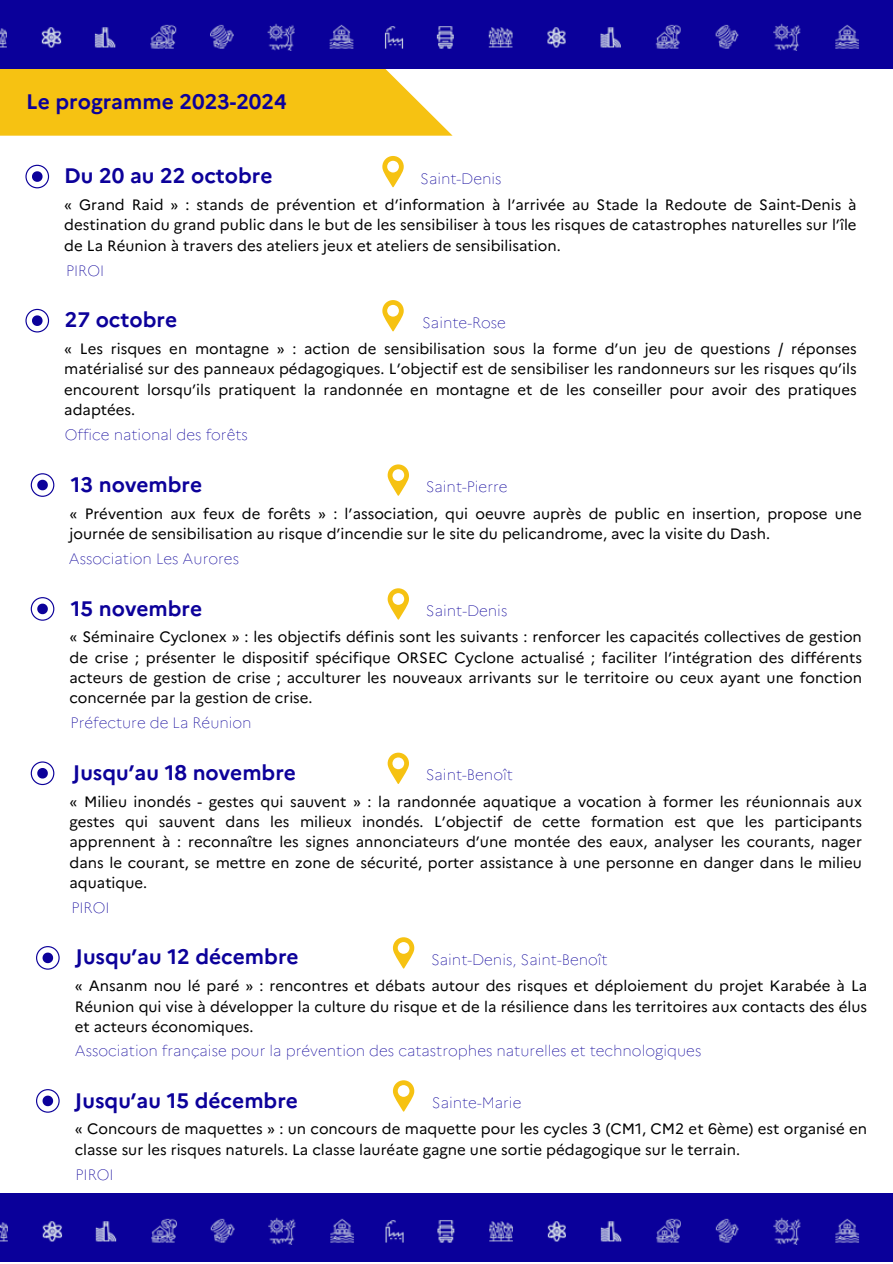
<style>
.page{position:relative;width:893px;height:1264px;background:#fff}
.page>*{position:absolute;margin:0;border:0;box-sizing:border-box;transform-origin:0 0}
.t1{font:700 21px "Marianne";color:#0c019a}
.t2{font:15px/20.2px "Marianne";color:#000;text-align:justify}
.t3{font:100 15px "Marianne";color:#0c019a}
</style>
<div class="page">
<svg style="left:0;top:69px;width:452px;height:67px;background:#f6c624"></svg>
<img style="left:0;top:0;width:892px;height:69px">
<img style="left:0;top:1193px;width:892px;height:68px">
<svg style="left:25px;top:165px;width:24px;height:23px"></svg>
<svg style="left:382px;top:156px;width:21px;height:31px"></svg>
<svg style="left:25px;top:309px;width:24px;height:23px"></svg>
<svg style="left:382px;top:300px;width:21px;height:31px"></svg>
<svg style="left:31px;top:761px;width:23px;height:24px"></svg>
<svg style="left:387px;top:752px;width:22px;height:32px"></svg>
<svg style="left:31px;top:597px;width:23px;height:23px"></svg>
<svg style="left:387px;top:588px;width:22px;height:31px"></svg>
<svg style="left:36px;top:946px;width:24px;height:23px"></svg>
<svg style="left:393px;top:937px;width:21px;height:31px"></svg>
<svg style="left:36px;top:1089px;width:24px;height:23px"></svg>
<svg style="left:393px;top:1080px;width:21px;height:31px"></svg>
<svg style="left:31px;top:473px;width:23px;height:24px"></svg>
<svg style="left:387px;top:464px;width:22px;height:32px"></svg>
<p class="t1" style="left:26px;top:88px;width:262px">Le programme 2023-2024</p>
<p class="t1" style="left:64px;top:163px;width:210px">Du 20 au 22 octobre</p>
<p class="t2" style="left:64px;top:194px;width:793px">« Grand Raid » : stands de prévention et d’information à l’arrivée au Stade la Redoute de Saint-Denis à destination du grand public dans le but de les sensibiliser à tous les risques de catastrophes naturelles sur l’île de La Réunion à travers des ateliers jeux et ateliers de sensibilisation.</p>
<p class="t3" style="left:420px;top:169px;width:83px">Saint-Denis</p>
<p class="t3" style="left:66px;top:261px;width:40px">PIROI</p>
<p class="t1" style="left:65px;top:307px;width:114px">27 octobre</p>
<p class="t2" style="left:64px;top:339px;width:793px">« Les risques en montagne » : action de sensibilisation sous la forme d’un jeu de questions / réponses matérialisé sur des panneaux pédagogiques. L’objectif est de sensibiliser les randonneurs sur les risques qu’ils encourent lorsqu’ils pratiquent la randonnée en montagne et de les conseiller pour avoir des pratiques adaptées.</p>
<p class="t3" style="left:422px;top:313px;width:85px">Sainte-Rose</p>
<p class="t3" style="left:65px;top:425px;width:184px">Office national des forêts</p>
<p class="t1" style="left:71px;top:471px;width:133px">13 novembre</p>
<p class="t2" style="left:70px;top:503px;width:793px">« Prévention aux feux de forêts » : l’association, qui oeuvre auprès de public en insertion, propose une journée de sensibilisation au risque d’incendie sur le site du pelicandrome, avec la visite du Dash.</p>
<p class="t3" style="left:425px;top:478px;width:83px">Saint-Pierre</p>
<p class="t3" style="left:69px;top:549px;width:172px">Association Les Aurores</p>
<p class="t1" style="left:71px;top:595px;width:133px">15 novembre</p>
<p class="t2" style="left:70px;top:627px;width:793px">« Séminaire Cyclonex » : les objectifs définis sont les suivants : renforcer les capacités collectives de gestion de crise ; présenter le dispositif spécifique ORSEC Cyclone actualisé ; faciliter l’intégration des différents acteurs de gestion de crise ; acculturer les nouveaux arrivants sur le territoire ou ceux ayant une fonction concernée par la gestion de crise.</p>
<p class="t3" style="left:426px;top:601px;width:83px">Saint-Denis</p>
<p class="t3" style="left:71px;top:713px;width:182px">Préfecture de La Réunion</p>
<p class="t1" style="left:73px;top:759px;width:225px">Jusqu’au 18 novembre</p>
<p class="t2" style="left:70px;top:791px;width:793px">« Milieu inondés - gestes qui sauvent » : la randonnée aquatique a vocation à former les réunionnais aux gestes qui sauvent dans les milieux inondés. L’objectif de cette formation est que les participants apprennent à : reconnaître les signes annonciateurs d’une montée des eaux, analyser les courants, nager dans le courant, se mettre en zone de sécurité, porter assistance à une personne en danger dans le milieu aquatique.</p>
<p class="t3" style="left:425px;top:766px;width:89px">Saint-Benoît</p>
<p class="t3" style="left:71px;top:898px;width:40px">PIROI</p>
<p class="t1" style="left:75px;top:944px;width:225px">Jusqu’au 12 décembre</p>
<p class="t2" style="left:75px;top:975px;width:793px">« Ansanm nou lé paré » : rencontres et débats autour des risques et déploiement du projet Karabée à La Réunion qui vise à développer la culture du risque et de la résilience dans les territoires aux contacts des élus et acteurs économiques.</p>
<p class="t3" style="left:431px;top:950px;width:178px">Saint-Denis, Saint-Benoît</p>
<p class="t3" style="left:75px;top:1041px;width:628px">Association française pour la prévention des catastrophes naturelles et technologiques</p>
<p class="t1" style="left:75px;top:1087px;width:225px">Jusqu’au 15 décembre</p>
<p class="t2" style="left:75px;top:1118px;width:793px">« Concours de maquettes » : un concours de maquette pour les cycles 3 (CM1, CM2 et 6ème) est organisé en classe sur les risques naturels. La classe lauréate gagne une sortie pédagogique sur le terrain.</p>
<p class="t3" style="left:432px;top:1093px;width:91px">Sainte-Marie</p>
<p class="t3" style="left:75px;top:1165px;width:40px">PIROI</p>
</div>
